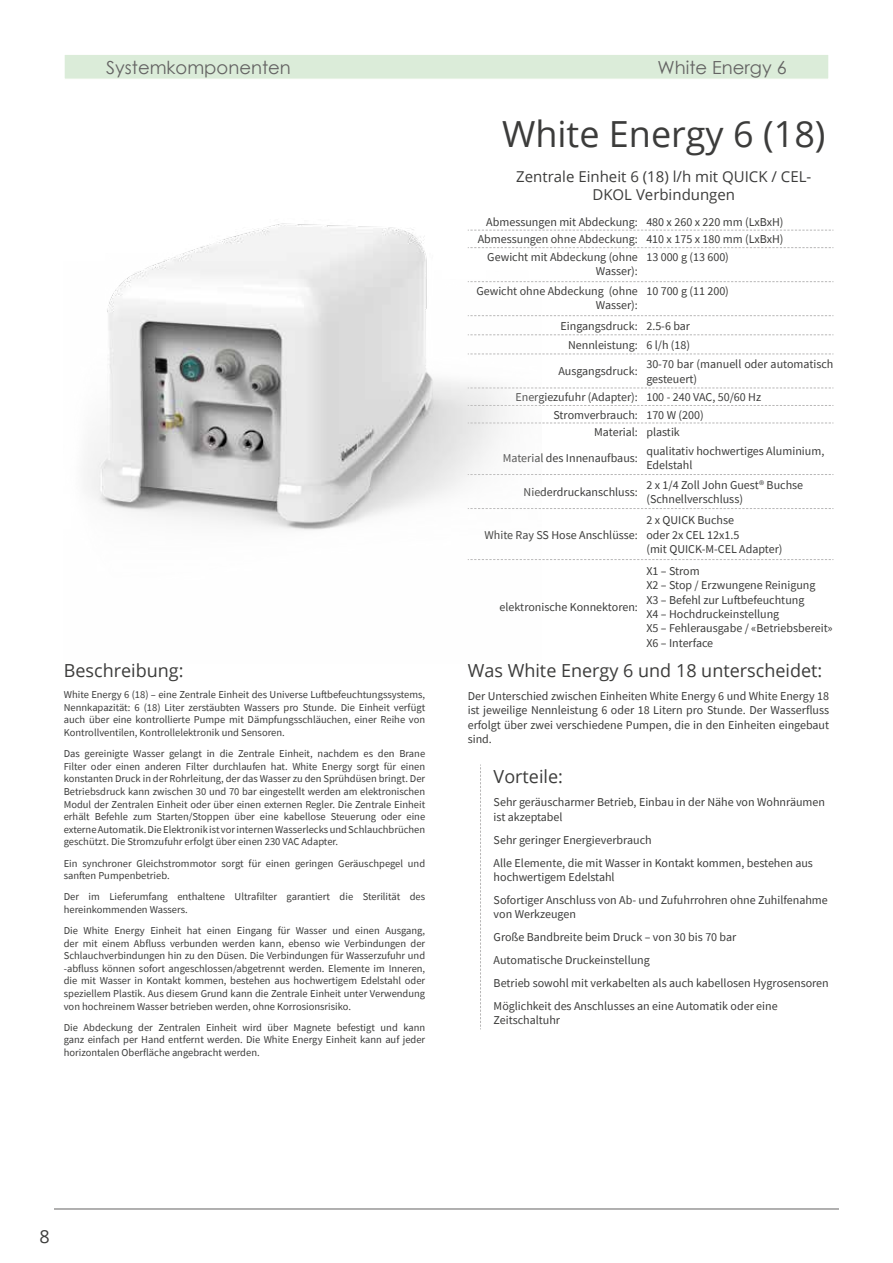
<style>
.page{position:relative;width:893px;height:1263px;background:#fff}
.page>*{position:absolute;margin:0;border:0;box-sizing:border-box;transform-origin:0 0}
.t1{font:36px "Open Sans";color:#3c3c3b}
.t2{font:18px "Open Sans";color:#3c3c3b}
.t3{font:18px "Century Gothic";color:#646363}
.t4{font:15px/18px "Open Sans";color:#3c3c3b;text-align:center}
.t5{font:12px/14.4px "Source Sans Pro";color:#3c3c3b}
.t6{font:10.5px/12.6px "Source Sans Pro";color:#3c3c3b;text-align:justify}
</style>
<div class="page">
<div style="left:64px;top:54px;width:765px;height:26px;background:#dbecd9;border:1px solid #fff"></div>
<hr style="left:54px;top:1208px;width:785px;height:1px;background:#646363">
<svg style="left:480px;top:764px;width:1px;height:265px"></svg>
<svg style="left:542px;top:230px;width:291px;height:1px"></svg>
<svg style="left:542px;top:247px;width:291px;height:1px"></svg>
<svg style="left:542px;top:281px;width:291px;height:1px"></svg>
<svg style="left:542px;top:315px;width:291px;height:1px"></svg>
<svg style="left:542px;top:334px;width:291px;height:1px"></svg>
<svg style="left:542px;top:354px;width:291px;height:1px"></svg>
<svg style="left:542px;top:388px;width:291px;height:1px"></svg>
<svg style="left:542px;top:405px;width:291px;height:1px"></svg>
<svg style="left:542px;top:423px;width:291px;height:1px"></svg>
<svg style="left:542px;top:474px;width:291px;height:1px"></svg>
<svg style="left:542px;top:508px;width:291px;height:1px"></svg>
<svg style="left:542px;top:559px;width:291px;height:1px"></svg>
<img style="left:86px;top:223px;width:455px;height:337px">
<h2 class="t3" style="left:106px;top:54px;width:186px">Systemkomponenten</h2>
<h2 class="t3" style="left:658px;top:54px;width:131px">White Energy 6</h2>
<h1 class="t1" style="left:502px;top:109px;width:325px">White Energy 6 (18)</h1>
<h3 class="t4" style="left:516px;top:167px;width:296px">Zentrale Einheit 6 (18) l/h mit QUICK / CEL-<br>DKOL Verbindungen</h3>
<p class="t5" style="left:486px;top:215px;width:299px">Abmessungen mit Abdeckung: 480 x 260 x 220 mm (LxBxH)</p>
<p class="t5" style="left:478px;top:232px;width:307px">Abmessungen ohne Abdeckung: 410 x 175 x 180 mm (LxBxH)</p>
<p class="t5" style="left:487px;top:250px;width:152px">Gewicht mit Abdeckung (ohne</p>
<p class="t5" style="left:596px;top:264px;width:44px">Wasser):</p>
<p class="t5" style="left:646px;top:250px;width:84px">13 000 g (13 600)</p>
<p class="t5" style="left:476px;top:284px;width:163px;text-align:right">Gewicht ohne Abdeckung (ohne<br>Wasser):</p>
<p class="t5" style="left:646px;top:284px;width:84px">10 700 g (11 200)</p>
<p class="t5" style="left:561px;top:316px;width:131px;line-height:19.2px;text-align:right">Eingangsdruck: 2.5-6 bar<br>Nennleistung: 6 l/h (18)</p>
<p class="t5" style="left:558px;top:364px;width:81px">Ausgangsdruck:</p>
<p class="t5" style="left:646px;top:357px;width:189px">30-70 bar (manuell oder automatisch gesteuert)</p>
<p class="t5" style="left:515px;top:390px;width:247px">Energiezufuhr (Adapter): 100 - 240 VAC, 50/60 Hz</p>
<p class="t5" style="left:553px;top:407px;width:152px">Stromverbrauch: 170 W (200)</p>
<p class="t5" style="left:594px;top:425px;width:87px">Material: plastik</p>
<p class="t5" style="left:503px;top:451px;width:137px">Material des Innenaufbaus:</p>
<p class="t5" style="left:646px;top:444px;width:179px">qualitativ hochwertiges Aluminium,<br>Edelstahl</p>
<p class="t5" style="left:524px;top:485px;width:116px">Niederdruckanschluss:</p>
<p class="t5" style="left:646px;top:478px;width:158px">2 x 1/4 Zoll John Guest® Buchse (Schnellverschluss)</p>
<p class="t5" style="left:484px;top:527px;width:155px">White Ray SS Hose Anschlüsse:</p>
<p class="t5" style="left:646px;top:513px;width:138px">2 x QUICK Buchse<br>oder 2x CEL 12x1.5<br>(mit QUICK-M-CEL Adapter)</p>
<h2 class="t2" style="left:64px;top:658px;width:121px">Beschreibung:</h2>
<p class="t6" style="left:64px;top:688px;width:363px">White Energy 6 (18) – eine Zentrale Einheit des Universe Luftbefeuchtungssystems, Nennkapazität: 6 (18) Liter zerstäubten Wassers pro Stunde. Die Einheit verfügt auch über eine kontrollierte Pumpe mit Dämpfungsschläuchen, einer Reihe von Kontrollventilen, Kontrollelektronik und Sensoren.</p>
<p class="t6" style="left:64px;top:747px;width:363px">Das gereinigte Wasser gelangt in die Zentrale Einheit, nachdem es den Brane Filter oder einen anderen Filter durchlaufen hat. White Energy sorgt für einen konstanten Druck in der Rohrleitung, der das Wasser zu den Sprühdüsen bringt. Der Betriebsdruck kann zwischen 30 und 70 bar eingestellt werden am elektronischen Modul der Zentralen Einheit oder über einen externen Regler. Die Zentrale Einheit erhält Befehle zum Starten/Stoppen über eine kabellose Steuerung oder eine externe Automatik. Die Elektronik ist vor internen Wasserlecks und Schlauchbrüchen geschützt. Die Stromzufuhr erfolgt über einen 230 VAC Adapter.</p>
<p class="t6" style="left:64px;top:857px;width:363px">Ein synchroner Gleichstrommotor sorgt für einen geringen Geräuschpegel und sanften Pumpenbetrieb.</p>
<p class="t6" style="left:64px;top:890px;width:363px">Der im Lieferumfang enthaltene Ultrafilter garantiert die Sterilität des hereinkommenden Wassers.</p>
<p class="t6" style="left:64px;top:924px;width:363px">Die White Energy Einheit hat einen Eingang für Wasser und einen Ausgang, der mit einem Abfluss verbunden werden kann, ebenso wie Verbindungen der Schlauchverbindungen hin zu den Düsen. Die Verbindungen für Wasserzufuhr und -abfluss können sofort angeschlossen/abgetrennt werden. Elemente im Inneren, die mit Wasser in Kontakt kommen, bestehen aus hochwertigem Edelstahl oder speziellem Plastik. Aus diesem Grund kann die Zentrale Einheit unter Verwendung von hochreinem Wasser betrieben werden, ohne Korrosionsrisiko.</p>
<p class="t6" style="left:64px;top:1021px;width:363px">Die Abdeckung der Zentralen Einheit wird über Magnete befestigt und kann ganz einfach per Hand entfernt werden. Die White Energy Einheit kann auf jeder horizontalen Oberfläche angebracht werden.</p>
<p class="t5" style="left:500px;top:600px;width:140px">elektronische Konnektoren:</p>
<p class="t5" style="left:646px;top:564px;width:188px">X1 – Strom<br>X2 – Stop / Erzwungene Reinigung<br>X3 – Befehl zur Luftbefeuchtung<br>X4 – Hochdruckeinstellung<br>X5 – Fehlerausgabe / «Betriebsbereit»<br>X6 – Interface</p>
<h2 class="t2" style="left:468px;top:658px;width:356px">Was White Energy 6 und 18 unterscheidet:</h2>
<p class="t5" style="left:468px;top:689px;width:363px;text-align:justify">Der Unterschied zwischen Einheiten White Energy 6 und White Energy 18 ist jeweilige Nennleistung 6 oder 18 Litern pro Stunde. Der Wasserfluss erfolgt über zwei verschiedene Pumpen, die in den Einheiten eingebaut sind.</p>
<h2 class="t2" style="left:494px;top:764px;width:71px">Vorteile:</h2>
<p class="t5" style="left:494px;top:795px;width:333px">Sehr geräuscharmer Betrieb, Einbau in der Nähe von Wohnräumen ist akzeptabel</p>
<p class="t5" style="left:494px;top:828px;width:321px;line-height:23px">Sehr geringer Energieverbrauch<br>Alle Elemente, die mit Wasser in Kontakt kommen, bestehen aus</p>
<p class="t5" style="left:494px;top:865px;width:336px;line-height:23px">hochwertigem Edelstahl<br>Sofortiger Anschluss von Ab- und Zufuhrrohren ohne Zuhilfenahme</p>
<p class="t5" style="left:494px;top:903px;width:337px;line-height:23px">von Werkzeugen<br>Große Bandbreite beim Druck – von 30 bis 70 bar<br>Automatische Druckeinstellung<br>Betrieb sowohl mit verkabelten als auch kabellosen Hygrosensoren Möglichkeit des Anschlusses an eine Automatik oder eine</p>
<p class="t5" style="left:494px;top:1013px;width:68px">Zeitschaltuhr</p>
<h2 class="t2" style="left:39px;top:1224px;width:12px">8</h2>
</div>
